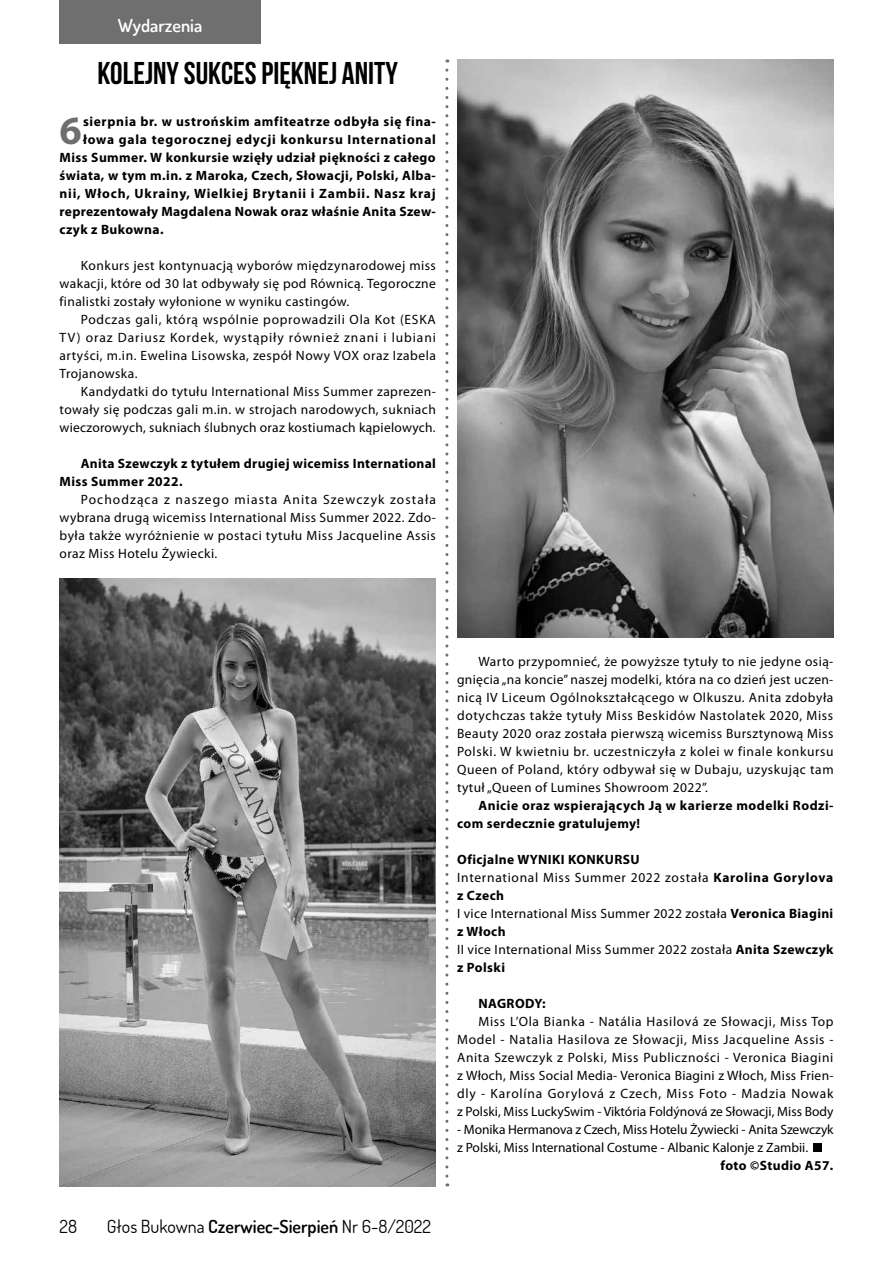
<style>
.page{position:relative;width:893px;height:1263px;background:#fff}
.page>*{position:absolute;margin:0;border:0;box-sizing:border-box;transform-origin:0 0}
.t1{font:700 40.2px "Myriad Pro";color:#706f6f}
.t2{font:31.5px "Bebas Neue";color:#000}
.t3{font:18px "Dosis";color:#000}
.t4{font:600 18px "Dosis";color:#fff}
.t5{font:13.5px/18px "Myriad Pro";letter-spacing:.03em;color:#000;text-align:justify}
.t6{font:700 13.5px/18px "Myriad Pro";letter-spacing:.03em;color:#000}
.t7{font:13.5px/18px "Myriad Pro";color:#000}
.t8{font:700 13.5px "Myriad Pro";letter-spacing:.06em;color:#000}
.s1{font-weight:600}
.s2{font-weight:700}
</style>
<div class="page">
<div style="left:60px;top:0;width:201px;height:43px;background:#706f6f"></div>
<img style="left:457px;top:60px;width:376px;height:577px">
<img style="left:60px;top:578px;width:376px;height:608px">
<div style="left:813px;top:1143px;width:8px;height:9px;background:#000"></div>
<svg style="left:445px;top:70px;width:3px;height:1116px"></svg>
<h3 class="t4" style="left:118px;top:13px;width:86px">Wydarzenia</h3>
<h2 class="t2" style="left:97px;top:55px;width:302px">KOLEJNY SUKCES PIĘKNEJ ANITY</h2>
<h1 class="t1" style="left:60px;top:104px;width:24px">6</h1>
<p class="t6" style="left:83px;top:112px;width:354px">sierpnia br. w ustrońskim amfiteatrze odbyła się fina-</p>
<p class="t8" style="left:83px;top:131px;width:354px">łowa gala tegorocznej edycji konkursu International</p>
<p class="t6" style="left:60px;top:148px;width:378px">Miss Summer. W konkursie wzięły udział piękności z całego</p>
<p class="t6" style="left:60px;top:166px;width:378px">świata, w tym m.in. z Maroka, Czech, Słowacji, Polski, Alba-</p>
<p class="t8" style="left:60px;top:185px;width:378px">nii, Włoch, Ukrainy, Wielkiej Brytanii i Zambii. Nasz kraj</p>
<p class="t6" style="left:60px;top:202px;width:378px">reprezentowały Magdalena Nowak oraz właśnie Anita Szew-</p>
<p class="t6" style="left:60px;top:220px;width:105px">czyk z Bukowna.</p>
<p class="t5" style="left:60px;top:257px;width:378px;text-indent:21px">Konkurs jest kontynuacją wyborów międzynarodowej miss wakacji, które od 30 lat odbywały się pod Równicą. Tegoroczne finalistki zostały wyłonione w wyniku castingów.</p>
<p class="t5" style="left:60px;top:311px;width:378px;text-indent:21px">Podczas gali, którą wspólnie poprowadzili Ola Kot (ESKA TV) oraz Dariusz Kordek, wystąpiły również znani i lubiani artyści, m.in. Ewelina Lisowska, zespół Nowy VOX oraz Izabela Trojanowska.</p>
<p class="t5" style="left:60px;top:383px;width:378px;text-indent:21px">Kandydatki do tytułu International Miss Summer zaprezen&shy;towały się podczas gali m.in. w strojach narodowych, sukniach wieczorowych, sukniach ślubnych oraz kostiumach kąpielowych.</p>
<p class="t6" style="left:60px;top:454px;width:378px;text-indent:21px">Anita Szewczyk z tytułem drugiej wicemiss International<br>Miss Summer 2022.</p>
<p class="t5" style="left:60px;top:491px;width:378px;text-indent:21px">Pochodząca z naszego miasta Anita Szewczyk została wybrana drugą wicemiss International Miss Summer 2022. Zdo&shy;była także wyróżnienie w postaci tytułu Miss Jacqueline Assis oraz Miss Hotelu Żywiecki.</p>
<h3 class="t3" style="left:60px;top:1214px;width:19px">28</h3>
<h3 class="t3" style="left:107px;top:1215px;width:326px">Głos Bukowna <span class="s1">Czerwiec-Sierpień</span> Nr 6-8/2022</h3>
<p class="t5" style="left:457px;top:653px;width:378px;text-indent:21px">Warto przypomnieć, że powyższe tytuły to nie jedyne osią&shy;gnięcia „na koncie” naszej modelki, która na co dzień jest uczen&shy;nicą IV Liceum Ogólnokształcącego w Olkuszu. Anita zdobyła dotychczas także tytuły Miss Beskidów Nastolatek 2020, Miss Beauty 2020 oraz została pierwszą wicemiss Bursztynową Miss Polski. W kwietniu br. uczestniczyła z kolei w finale konkursu Queen of Poland, który odbywał się w Dubaju, uzyskując tam tytuł „Queen of Lumines Showroom 2022”.</p>
<p class="t6" style="left:457px;top:796px;width:378px;text-indent:21px">Anicie oraz wspierających Ją w karierze modelki Rodzi&shy;com serdecznie gratulujemy!</p>
<p class="t5" style="left:457px;top:851px;width:378px;text-align:left"><span class="s2">Oficjalne WYNIKI KONKURSU<br></span>International Miss Summer 2022 została <span class="s2">Karolina Gorylova z Czech<br></span>I vice International Miss Summer 2022 została <span class="s2">Veronica Biagini z Włoch<br></span>II vice International Miss Summer 2022 została <span class="s2">Anita Szewczyk z Polski</span></p>
<p class="t6" style="left:478px;top:994px;width:69px">NAGRODY:</p>
<p class="t5" style="left:457px;top:1013px;width:378px;text-indent:21px">Miss L’Ola Bianka - Natália Hasilová ze Słowacji, Miss Top Model - Natalia Hasilova ze Słowacji, Miss Jacqueline Assis - Anita Szewczyk z Polski, Miss Publiczności - Veronica Biagini z Włoch, Miss Social Media- Veronica Biagini z Włoch, Miss Frien&shy;dly - Karolína Gorylová z Czech, Miss Foto - Madzia Nowak z Polski, Miss LuckySwim - Viktória Foldýnová ze Słowacji, Miss Body</p>
<p class="t7" style="left:457px;top:1121px;width:378px">- Monika Hermanova z Czech, Miss Hotelu Żywiecki - Anita Szewczyk z Polski, Miss International Costume - Albanic Kalonje z Zambii.</p>
<p class="t6" style="left:720px;top:1156px;width:114px">foto ©Studio A57.</p>
</div>
